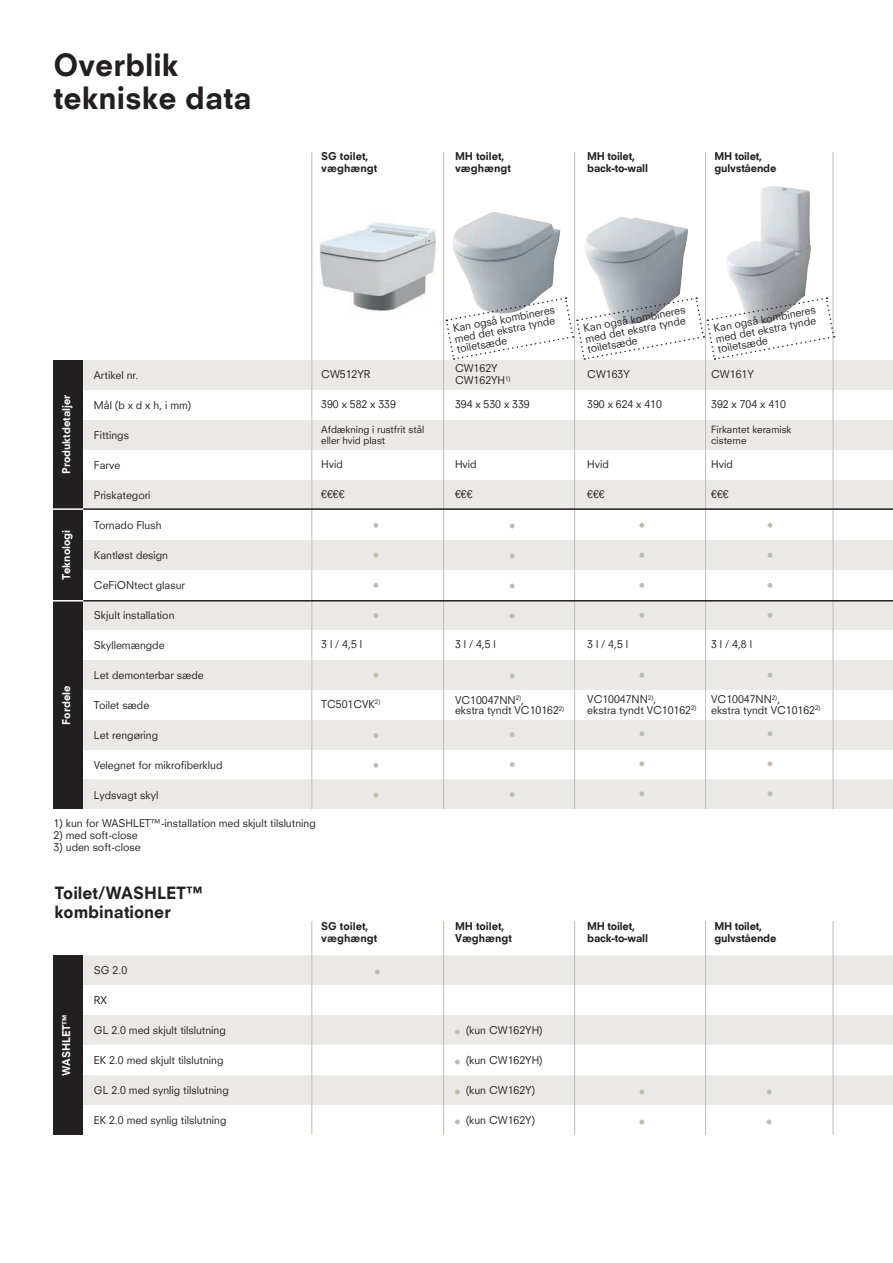
<style>
.page{position:relative;width:893px;height:1263px;background:#fff}
.page>*{position:absolute;margin:0;border:0;box-sizing:border-box;transform-origin:0 0}
.t1{font:800 30px/33px "Neuzeit SLT";color:#231f20}
.t2{font:800 16.5px/19.5px "Neuzeit SLT";color:#231f20}
.t3{font:10.5px/10.6px "Neuzeit SLT";color:#231f20}
.t4{font:800 10.5px/12px "Neuzeit SLT";letter-spacing:-.02em;color:#231f20}
.t5{font:800 10.5px/12px "Neuzeit SLT";color:#231f20}
.t6{font:800 10.5px "Neuzeit SLT";color:#fff}
.t7{font:9.75px/10.5px "Neuzeit SLT";color:#231f20}
.s1{font-style:inherit}
</style>
<div class="page">
<div style="left:54px;top:360px;width:839px;height:29px;background:#ebe9e6"></div>
<div style="left:54px;top:420px;width:839px;height:29px;background:#ebe9e6"></div>
<div style="left:54px;top:480px;width:839px;height:29px;background:#ebe9e6"></div>
<div style="left:54px;top:540px;width:839px;height:29px;background:#ebe9e6"></div>
<div style="left:54px;top:600px;width:839px;height:29px;background:#ebe9e6"></div>
<div style="left:54px;top:660px;width:839px;height:29px;background:#ebe9e6"></div>
<div style="left:54px;top:720px;width:839px;height:29px;background:#ebe9e6"></div>
<div style="left:54px;top:779px;width:839px;height:30px;background:#ebe9e6"></div>
<img style="left:727px;top:186px;width:84px;height:111px">
<img style="left:585px;top:217px;width:103px;height:80px">
<img style="left:453px;top:212px;width:107px;height:85px">
<img style="left:319px;top:222px;width:117px;height:89px">
<div style="left:54px;top:360px;width:29px;height:456px;background:#231f20"></div>
<div style="left:54px;top:955px;width:839px;height:30px;background:#ebe9e6"></div>
<div style="left:54px;top:1015px;width:839px;height:30px;background:#ebe9e6"></div>
<div style="left:54px;top:1075px;width:839px;height:30px;background:#ebe9e6"></div>
<hr style="left:833px;top:152px;width:1px;height:982px;background:#c1bbb2">
<hr style="left:705px;top:152px;width:1px;height:982px;background:#c1bbb2">
<hr style="left:574px;top:152px;width:1px;height:982px;background:#c1bbb2">
<hr style="left:443px;top:152px;width:1px;height:982px;background:#c1bbb2">
<hr style="left:311px;top:152px;width:1px;height:982px;background:#c1bbb2">
<hr style="left:83px;top:508px;width:810px;height:2px;background:#231f20">
<hr style="left:53px;top:508px;width:30px;height:2px;background:#fff">
<hr style="left:83px;top:600px;width:810px;height:1px;background:#231f20">
<hr style="left:53px;top:600px;width:30px;height:1px;background:#fff">
<div style="left:54px;top:955px;width:29px;height:180px;background:#231f20"></div>
<div style="left:0;top:809px;width:893px;height:112px;background:#fff"></div>
<svg style="left:510px;top:523px;width:5px;height:5px"></svg>
<svg style="left:510px;top:553px;width:5px;height:5px"></svg>
<svg style="left:510px;top:583px;width:5px;height:5px"></svg>
<svg style="left:510px;top:613px;width:5px;height:5px"></svg>
<svg style="left:510px;top:673px;width:5px;height:5px"></svg>
<svg style="left:510px;top:732px;width:5px;height:5px"></svg>
<svg style="left:510px;top:762px;width:5px;height:5px"></svg>
<svg style="left:510px;top:792px;width:5px;height:5px"></svg>
<svg style="left:373px;top:523px;width:5px;height:5px"></svg>
<svg style="left:373px;top:553px;width:5px;height:5px"></svg>
<svg style="left:373px;top:583px;width:5px;height:5px"></svg>
<svg style="left:373px;top:613px;width:5px;height:5px"></svg>
<svg style="left:373px;top:673px;width:5px;height:5px"></svg>
<svg style="left:373px;top:733px;width:5px;height:5px"></svg>
<svg style="left:373px;top:763px;width:5px;height:5px"></svg>
<svg style="left:373px;top:793px;width:5px;height:5px"></svg>
<svg style="left:375px;top:969px;width:5px;height:5px"></svg>
<svg style="left:455px;top:1029px;width:5px;height:5px"></svg>
<svg style="left:455px;top:1059px;width:5px;height:5px"></svg>
<svg style="left:455px;top:1089px;width:5px;height:5px"></svg>
<svg style="left:455px;top:1119px;width:5px;height:5px"></svg>
<svg style="left:639px;top:1089px;width:5px;height:5px"></svg>
<svg style="left:639px;top:1119px;width:5px;height:5px"></svg>
<svg style="left:767px;top:1089px;width:4px;height:5px"></svg>
<svg style="left:767px;top:1119px;width:4px;height:5px"></svg>
<svg style="left:639px;top:523px;width:5px;height:5px"></svg>
<svg style="left:639px;top:553px;width:5px;height:5px"></svg>
<svg style="left:639px;top:583px;width:5px;height:5px"></svg>
<svg style="left:639px;top:613px;width:5px;height:5px"></svg>
<svg style="left:639px;top:673px;width:5px;height:5px"></svg>
<svg style="left:639px;top:731px;width:5px;height:5px"></svg>
<svg style="left:639px;top:761px;width:5px;height:5px"></svg>
<svg style="left:639px;top:791px;width:5px;height:5px"></svg>
<svg style="left:767px;top:523px;width:5px;height:5px"></svg>
<svg style="left:767px;top:553px;width:5px;height:5px"></svg>
<svg style="left:767px;top:583px;width:5px;height:5px"></svg>
<svg style="left:767px;top:613px;width:5px;height:5px"></svg>
<svg style="left:767px;top:673px;width:5px;height:5px"></svg>
<svg style="left:767px;top:731px;width:5px;height:5px"></svg>
<svg style="left:767px;top:761px;width:5px;height:5px"></svg>
<svg style="left:767px;top:791px;width:5px;height:5px"></svg>
<svg style="left:445px;top:297px;width:390px;height:63px"></svg>
<h1 class="t1" style="left:54px;top:48px;width:200px">Overblik tekniske data</h1>
<p class="t5" style="left:321px;top:150px;width:57px">SG toilet, væghængt</p>
<p class="t5" style="left:455px;top:150px;width:57px">MH toilet, væghængt</p>
<p class="t4" style="left:587px;top:150px;width:62px">MH toilet, back-to-wall</p>
<p class="t4" style="left:714px;top:150px;width:64px">MH toilet, gulvstående</p>
<p class="t6" style="left:60px;top:474px;width:81px;rotate:-90deg">Produktdetaljer</p>
<p class="t6" style="left:60px;top:579px;width:51px;rotate:-90deg">Teknologi</p>
<p class="t6" style="left:60px;top:725px;width:41px;rotate:-90deg">Fordele</p>
<p class="t3" style="left:94px;top:369px;width:46px">Artikel nr.</p>
<p class="t3" style="left:94px;top:399px;width:99px">Mål (b x d x h, i mm)</p>
<p class="t3" style="left:94px;top:429px;width:37px">Fittings</p>
<p class="t3" style="left:94px;top:459px;width:28px">Farve</p>
<p class="t3" style="left:94px;top:489px;width:58px">Priskategori</p>
<p class="t3" style="left:94px;top:519px;width:69px">Tornado Flush</p>
<p class="t3" style="left:94px;top:549px;width:76px">Kantløst design</p>
<p class="t3" style="left:94px;top:579px;width:93px">CeFiONtect glasur</p>
<p class="t3" style="left:94px;top:609px;width:82px">Skjult installation</p>
<p class="t3" style="left:94px;top:639px;width:72px">Skyllemængde</p>
<p class="t3" style="left:94px;top:669px;width:111px">Let demonterbar sæde</p>
<p class="t3" style="left:94px;top:699px;width:57px">Toilet sæde</p>
<p class="t3" style="left:94px;top:729px;width:66px">Let rengøring</p>
<p class="t3" style="left:94px;top:759px;width:130px">Velegnet for mikrofiberklud</p>
<p class="t3" style="left:94px;top:789px;width:66px">Lydsvagt skyl</p>
<p class="t3" style="left:321px;top:368px;width:51px">CW512YR</p>
<p class="t3" style="left:321px;top:398px;width:76px">390 x 582 x 339</p>
<p class="t7" style="left:321px;top:424px;width:104px">Afdækning i rustfrit stål eller hvid plast</p>
<p class="t3" style="left:321px;top:458px;width:23px">Hvid</p>
<p class="t3" style="left:321px;top:488px;width:25px">€€€€</p>
<p class="t3" style="left:321px;top:638px;width:42px">3 l / 4,5 l</p>
<p class="t3" style="left:321px;top:698px;width:61px">TC501CVK<sup>2)</sup></p>
<p class="t3" style="left:54px;top:818px;width:264px">1) kun for WASHLET™-installation med skjult tilslutning</p>
<p class="t3" style="left:54px;top:830px;width:86px">2) med soft-close</p>
<p class="t3" style="left:54px;top:842px;width:88px">3) uden soft-close</p>
<h2 class="t2" style="left:54px;top:883px;width:150px">Toilet/WASHLET™ kombinationer</h2>
<p class="t6" style="left:60px;top:1076px;width:64px;rotate:-90deg">WASHLET™</p>
<p class="t3" style="left:94px;top:965px;width:35px">SG 2.0</p>
<p class="t3" style="left:94px;top:995px;width:14px">RX</p>
<p class="t3" style="left:94px;top:1025px;width:133px">GL 2.0 med skjult tilslutning</p>
<p class="t3" style="left:94px;top:1055px;width:131px">EK 2.0 med skjult tilslutning</p>
<p class="t3" style="left:94px;top:1085px;width:136px">GL 2.0 med synlig tilslutning</p>
<p class="t3" style="left:94px;top:1115px;width:134px">EK 2.0 med synlig tilslutning</p>
<p class="t5" style="left:321px;top:920px;width:57px">SG toilet, væghængt</p>
<p class="t3" style="left:452px;top:323px;width:105px;rotate:-10deg">Kan også kombineres med det ekstra tynde toiletsæde</p>
<p class="t3" style="left:455px;top:362px;width:57px;line-height:12px">CW162Y<br>CW162YH<sup>1)</sup></p>
<p class="t3" style="left:455px;top:399px;width:76px">394 x 530 x 339</p>
<p class="t3" style="left:455px;top:459px;width:23px">Hvid</p>
<p class="t3" style="left:455px;top:489px;width:19px">€€€</p>
<p class="t3" style="left:583px;top:323px;width:105px;rotate:-10deg">Kan også kombineres med det ekstra tynde toiletsæde</p>
<p class="t3" style="left:713px;top:323px;width:105px;rotate:-10deg">Kan også kombineres med det ekstra tynde toiletsæde</p>
<p class="t3" style="left:587px;top:368px;width:44px">CW163Y</p>
<p class="t3" style="left:587px;top:398px;width:76px">390 x 624 x 410</p>
<p class="t3" style="left:587px;top:458px;width:23px">Hvid</p>
<p class="t3" style="left:587px;top:488px;width:19px">€€€</p>
<p class="t3" style="left:711px;top:368px;width:44px">CW161Y</p>
<p class="t3" style="left:711px;top:398px;width:76px">392 x 704 x 410</p>
<p class="t7" style="left:711px;top:424px;width:82px">Firkantet keramisk cisterne</p>
<p class="t3" style="left:711px;top:458px;width:23px">Hvid</p>
<p class="t3" style="left:711px;top:488px;width:19px">€€€</p>
<p class="t3" style="left:455px;top:639px;width:42px">3 l / 4,5 l</p>
<p class="t3" style="left:455px;top:695px;width:111px">VC10047NN<sup>2)</sup>,<br>ekstra tyndt VC10162<sup>2)</sup></p>
<p class="t3" style="left:587px;top:638px;width:42px">3 l / 4,5 l</p>
<p class="t3" style="left:711px;top:638px;width:42px">3 l / 4,8 l</p>
<p class="t3" style="left:587px;top:694px;width:111px">VC10047NN<sup>2)</sup>,<br>ekstra tyndt VC10162<sup>2)</sup></p>
<p class="t3" style="left:711px;top:694px;width:111px">VC10047NN<sup>2)</sup>,<br>ekstra tyndt VC10162<sup>2)</sup></p>
<p class="t5" style="left:455px;top:920px;width:59px">MH toilet,<br>Væghængt</p>
<p class="t3" style="left:466px;top:1025px;width:79px">(kun CW162YH)</p>
<p class="t3" style="left:466px;top:1055px;width:79px">(kun CW162Y<span class="s1">H</span>)</p>
<p class="t3" style="left:466px;top:1085px;width:71px">(kun CW162Y)</p>
<p class="t3" style="left:466px;top:1115px;width:71px">(kun CW162Y)</p>
<p class="t4" style="left:587px;top:920px;width:62px">MH toilet, back-to-wall</p>
<p class="t4" style="left:714px;top:920px;width:64px">MH toilet, gulvstående</p>
</div>
